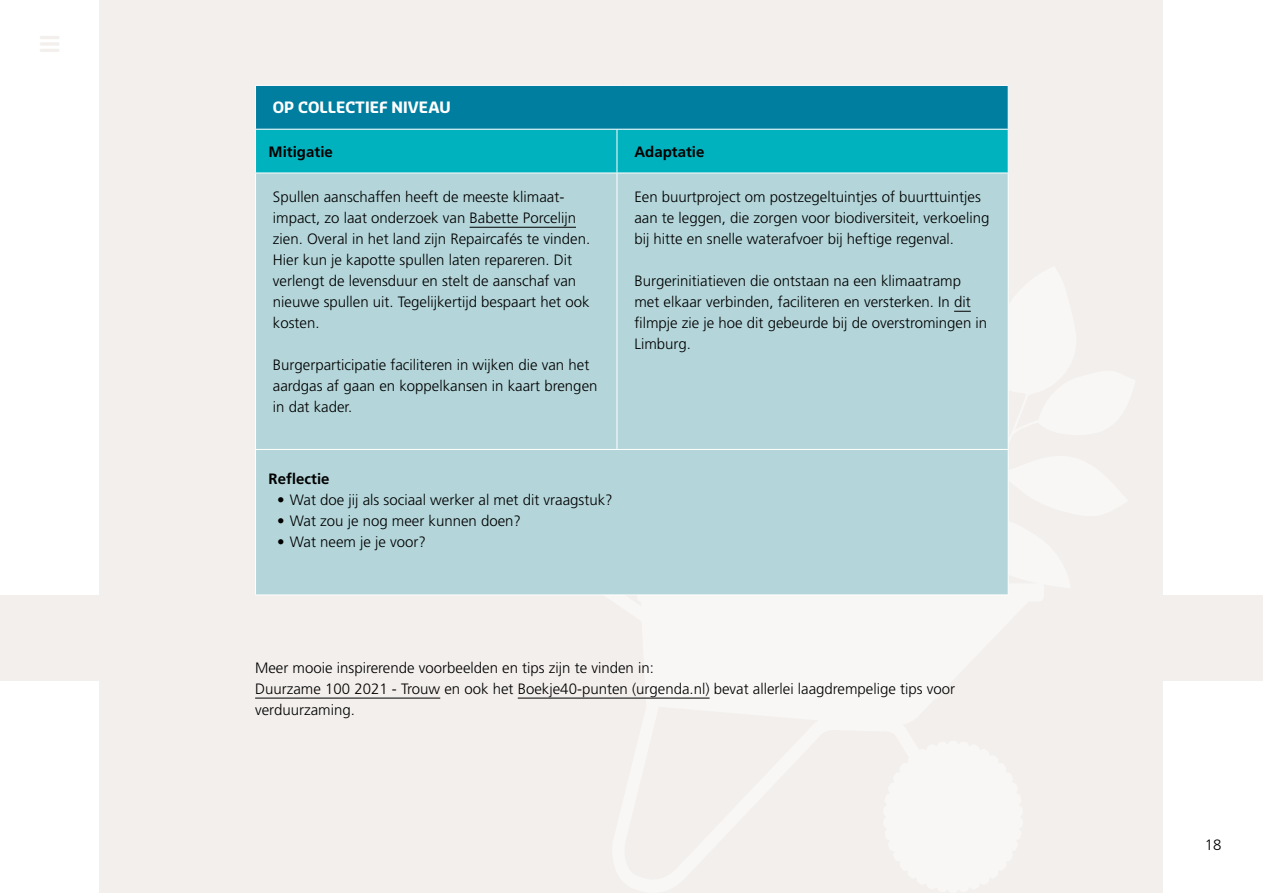
<style>
.page{position:relative;width:1263px;height:893px;background:#fff}
.page>*{position:absolute;margin:0;border:0;box-sizing:border-box;transform-origin:0 0}
.tabel_brood{font:300 15px/21px "Frutiger";color:#000}
.brood{font:300 15px/21px "Frutiger";color:#000}
.brood-2{font:700 15px "Frutiger";color:#000}
.t1{font:700 15px "Sansa Pro";color:#fff}
</style>
<div class="page">
<div style="left:100px;top:0;width:1063px;height:893px;background:#f2efec"></div>
<div style="left:0;top:595px;width:1263px;height:85px;background:#f2efec"></div>
<hr style="left:255px;top:698px;width:185px;height:1px;background:#000">
<hr style="left:518px;top:698px;width:191px;height:1px;background:#000">
<svg style="left:256px;top:86px;width:752px;height:87px;background:#0298af"></svg>
<div style="left:256px;top:174px;width:752px;height:421px;background:#b4d6da"></div>
<hr style="left:255px;top:129px;width:362px;height:1px;background:#fff">
<hr style="left:617px;top:129px;width:391px;height:1px;background:#fff">
<hr style="left:617px;top:130px;width:1px;height:43px;background:#fff">
<hr style="left:255px;top:173px;width:362px;height:1px;background:#fff">
<hr style="left:617px;top:173px;width:391px;height:1px;background:#fff">
<hr style="left:255px;top:85px;width:362px;height:1px;background:#fff">
<hr style="left:617px;top:85px;width:391px;height:1px;background:#fff">
<hr style="left:617px;top:173px;width:1px;height:276px;background:#fff">
<hr style="left:255px;top:449px;width:362px;height:1px;background:#fff">
<hr style="left:617px;top:449px;width:391px;height:1px;background:#fff">
<hr style="left:255px;top:86px;width:1px;height:43px;background:#fff">
<hr style="left:1008px;top:86px;width:1px;height:43px;background:#fff">
<hr style="left:255px;top:130px;width:1px;height:43px;background:#fff">
<hr style="left:1008px;top:130px;width:1px;height:43px;background:#fff">
<hr style="left:255px;top:173px;width:1px;height:276px;background:#fff">
<hr style="left:1008px;top:173px;width:1px;height:276px;background:#fff">
<hr style="left:255px;top:450px;width:1px;height:145px;background:#fff">
<hr style="left:1008px;top:450px;width:1px;height:145px;background:#fff">
<hr style="left:255px;top:595px;width:362px;height:1px;background:#fff">
<hr style="left:617px;top:595px;width:391px;height:1px;background:#fff">
<hr style="left:470px;top:227px;width:106px;height:1px;background:#000">
<svg style="left:954px;top:311px;width:17px;height:1px"></svg>
<p class="t1" style="left:273px;top:97px;width:179px">OP COLLECTIEF NIVEAU</p>
<p class="brood-2" style="left:269px;top:143px;width:66px">Mitigatie</p>
<p class="brood-2" style="left:634px;top:143px;width:72px">Adaptatie</p>
<p class="tabel_brood" style="left:273px;top:186px;width:319px">Spullen aanschaffen heeft de meeste klimaat&shy;impact, zo laat onderzoek van Babette Porcelijn zien. Overal in het land zijn Repaircafés te vinden.<br>Hier kun je kapotte spullen laten repareren. Dit verlengt de levensduur en stelt de aanschaf van nieuwe spullen uit. Tegelijkertijd bespaart het ook kosten.</p>
<p class="tabel_brood" style="left:273px;top:354px;width:326px">Burgerparticipatie faciliteren in wijken die van het aardgas af gaan en koppelkansen in kaart brengen in dat kader.</p>
<p class="tabel_brood" style="left:634px;top:186px;width:357px">Een buurtproject om postzegeltuintjes of buurttuintjes aan te leggen, die zorgen voor biodiversiteit, verkoeling bij hitte en snelle waterafvoer bij heftige regenval.</p>
<p class="tabel_brood" style="left:634px;top:270px;width:354px">Burgerinitiatieven die ontstaan na een klimaatramp met elkaar verbinden, faciliteren en versterken. In dit filmpje zie je hoe dit gebeurde bij de overstromingen in Limburg.</p>
<p class="brood-2" style="left:269px;top:469px;width:62px">Reflectie</p>
<p class="tabel_brood" style="left:277px;top:489px;width:337px">• Wat doe jij als sociaal werker al met dit vraagstuk?</p>
<p class="tabel_brood" style="left:277px;top:510px;width:245px">• Wat zou je nog meer kunnen doen?</p>
<p class="tabel_brood" style="left:277px;top:531px;width:150px">• Wat neem je je voor?</p>
<p class="brood" style="left:255px;top:657px;width:400px">Meer mooie inspirerende voorbeelden en tips zijn te vinden in:</p>
<p class="brood" style="left:255px;top:678px;width:701px">Duurzame 100 2021 - Trouw en ook het Boekje40-punten (urgenda.nl) bevat allerlei laagdrempelige tips voor verduurzaming.</p>
<p class="tabel_brood" style="left:1205px;top:835px;width:18px">18</p>
</div>
